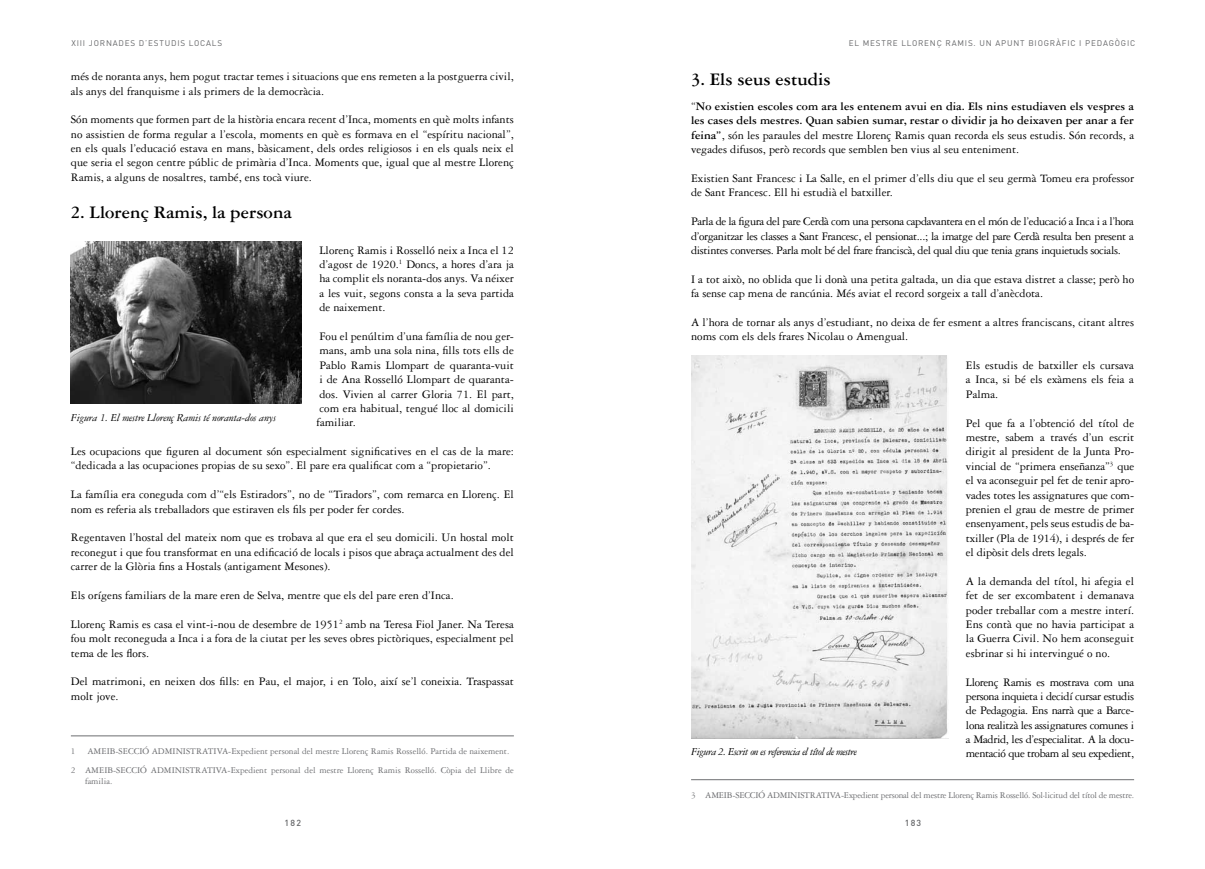
<style>
.page{position:relative;width:1205px;height:869px;background:#fff}
.page>*{position:absolute;margin:0;border:0;box-sizing:border-box;transform-origin:0 0}
.t1{font:700 18.75px "Garamond Three";color:#000}
.t2{font:12.25px/14.4px "Garamond Three";color:#000;text-align:justify}
.t3{font:700 12.25px/14.4px "Garamond Three";color:#000;text-align:justify}
.t4{font:italic 11.25px "Garamond Three";letter-spacing:-.015em;color:#000}
.t5{font:italic 11.25px "Garamond Three";letter-spacing:-.04em;color:#000}
.t6{font:9.38px/18.4px "Garamond Three";color:#6d6e71}
.t7{font:9.38px "Garamond Three";letter-spacing:-.02em;color:#6d6e71}
.t8{font:500 8.75px "DIN";letter-spacing:.14em;color:#636466}
.t9{font:8.12px "DIN";letter-spacing:.1em;color:#636466}
.s1{font-weight:400}
</style>
<div class="page">
<hr style="left:691px;top:779px;width:443px;height:1px;background:#6d6e71">
<img style="left:691px;top:355px;width:257px;height:383px">
<hr style="left:71px;top:735px;width:443px;height:1px;background:#6d6e71">
<img style="left:71px;top:241px;width:231px;height:162px">
<p class="t9" style="left:71px;top:38px;width:152px">XIII JORNADES D’ESTUDIS LOCALS</p>
<p class="t9" style="left:849px;top:38px;width:213px">EL M ESTRE LLORENÇ RAMIS. U N APUNT BI OGRÀFI</p>
<p class="t9" style="left:1070px;top:38px;width:66px">C I PEDAGÒGIC</p>
<p class="t2" style="left:71px;top:69px;width:444px">més de noranta anys, hem pogut tractar temes i situacions que ens remeten a la postguerra civil, als anys del franquisme i als primers de la democràcia.</p>
<p class="t2" style="left:71px;top:112px;width:444px">Són moments que formen part de la història encara recent d’Inca, moments en què molts infants no assistien de forma regular a l’escola, moments en què es formava en el “espíritu nacional”, en els quals l’educació estava en mans, bàsicament, dels ordes religiosos i en els quals neix el que seria el segon centre públic de primària d’Inca. Moments que, igual que al mestre Llorenç Ramis, a alguns de nosaltres, també, ens tocà viure.</p>
<h1 class="t1" style="left:71px;top:202px;width:222px">2. Llorenç Ramis, la persona</h1>
<p class="t2" style="left:319px;top:243px;width:196px">Llorenç Ramis i Rosselló neix a Inca el 12 d’agost de 1920.<sup>1</sup> Doncs, a hores d’ara ja ha complit els noranta-dos anys. Va néixer a les vuit, segons consta a la seva partida de naixement.</p>
<p class="t2" style="left:317px;top:329px;width:199px">Fou el penúltim d’una família de nou ger&shy;mans, amb una sola nina, fills tots ells de Pablo Ramis Llompart de quaranta-vuit i de Ana Rosselló Llompart de quaranta&shy;dos. Vivien al carrer Gloria 71. El part, com era habitual, tengué lloc al domicili familiar.</p>
<p class="t2" style="left:71px;top:444px;width:444px">Les ocupacions que figuren al document són especialment significatives en el cas de la mare: “dedicada a las ocupaciones propias de su sexo”. El pare era qualificat com a “propietario”.</p>
<p class="t2" style="left:71px;top:487px;width:444px">La família era coneguda com d’“els Estiradors”, no de “Tiradors”, com remarca en Llorenç. El nom es referia als treballadors que estiraven els fils per poder fer cordes.</p>
<p class="t2" style="left:71px;top:530px;width:444px">Regentaven l’hostal del mateix nom que es trobava al que era el seu domicili. Un hostal molt reconegut i que fou transformat en una edificació de locals i pisos que abraça actualment des del carrer de la Glòria fins a Hostals (antigament Mesones).</p>
<p class="t2" style="left:71px;top:588px;width:384px">Els orígens familiars de la mare eren de Selva, mentre que els del pare eren d’Inca.</p>
<p class="t2" style="left:71px;top:616px;width:444px">Llorenç Ramis es casa el vint-i-nou de desembre de 1951<sup>2</sup> amb na Teresa Fiol Janer. Na Teresa fou molt reconeguda a Inca i a fora de la ciutat per les seves obres pictòriques, especialment pel tema de les flors.</p>
<p class="t2" style="left:71px;top:674px;width:444px">Del matrimoni, en neixen dos fills: en Pau, el major, i en Tolo, així se’l coneixia. Traspassat molt jove.</p>
<p class="t4" style="left:71px;top:411px;width:207px">Figura 1. El mestre Llorenç Ramis té noranta-dos anys</p>
<p class="t6" style="left:71px;top:742px;width:444px;text-indent:17px">AMEIB-SECCIÓ ADMINISTRATIVA-Expedient personal del mestre Llorenç Ramis Rosselló. Partida de naixement.<br>2 AMEIB-SECCIÓ ADMINISTRATIVA-Expedient personal del mestre Llorenç Ramis Rosselló. Còpia del Llibre de</p>
<p class="t6" style="left:85px;top:771px;width:29px">familia.</p>
<p class="t6" style="left:71px;top:742px;width:6px">1</p>
<h1 class="t1" style="left:691px;top:69px;width:141px">3. Els seus estudis</h1>
<p class="t3" style="left:691px;top:99px;width:444px"><span class="s1">“</span>No existien escoles com ara les entenem avui en dia. Els nins estudiaven els vespres a les cases dels mestres. Quan sabien sumar, restar o dividir ja ho deixaven per anar a fer feina”<span class="s1">, són les paraules del mestre Llorenç Ramis quan recorda els seus estudis. Són records, a vegades difusos, però records que semblen ben vius al seu enteniment.</span></p>
<p class="t2" style="left:691px;top:171px;width:444px">Existien Sant Francesc i La Salle, en el primer d’ells diu que el seu germà Tomeu era professor de Sant Francesc. Ell hi estudià el batxiller.</p>
<p class="t2" style="left:691px;top:214px;width:444px">Parla de la figura del pare Cerdà com una persona capdavantera en el món de l’educació a Inca i a l’hora d’organitzar les classes a Sant Francesc, el pensionat...; la imatge del pare Cerdà resulta ben present a distintes converses. Parla molt bé del frare franciscà, del qual diu que tenia grans inquietuds socials.</p>
<p class="t2" style="left:691px;top:272px;width:444px">I a tot això, no oblida que li donà una petita galtada, un dia que estava distret a classe; però ho fa sense cap mena de rancúnia. Més aviat el record sorgeix a tall d’anècdota.</p>
<p class="t2" style="left:691px;top:315px;width:444px">A l’hora de tornar als anys d’estudiant, no deixa de fer esment a altres franciscans, citant altres noms com els dels frares Nicolau o Amengual.</p>
<p class="t2" style="left:966px;top:358px;width:170px">Els estudis de batxiller els cursava a Inca, si bé els exàmens els feia a Palma.</p>
<p class="t2" style="left:966px;top:415px;width:170px">Pel que fa a l’obtenció del títol de mestre, sabem a través d’un escrit dirigit al president de la Junta Pro&shy;vincial de “primera enseñanza”<sup>3</sup> que el va aconseguir pel fet de tenir apro&shy;vades totes les assignatures que com&shy;prenien el grau de mestre de primer ensenyament, pels seus estudis de ba&shy;txiller (Pla de 1914), i després de fer el dipòsit dels drets legals.</p>
<p class="t2" style="left:966px;top:573px;width:170px">A la demanda del títol, hi afegia el fet de ser excombatent i demanava poder treballar com a mestre interí.<br>Ens contà que no havia participat a la Guerra Civil. No hem aconseguit esbrinar si hi intervingué o no.</p>
<p class="t2" style="left:966px;top:674px;width:170px">Llorenç Ramis es mostrava com una persona inquieta i decidí cursar estudis de Pedagogia. Ens narrà que a Barce&shy;lona realitzà les assignatures comunes i a Madrid, les d’especialitat. A la docu&shy;mentació que trobam al seu expedient,</p>
<p class="t7" style="left:691px;top:789px;width:444px">3 AMEIB-SECCIÓ ADMINISTRATIVA-Expedient personal del mestre Llorenç Ramis Rosselló. Sol·licitud del títol de mestre.</p>
<p class="t5" style="left:691px;top:745px;width:167px">Figura 2. Escrit on es referencia el títol de mestre</p>
<p class="t8" style="left:285px;top:816px;width:18px">182</p>
<p class="t8" style="left:905px;top:816px;width:18px">183</p>
</div>
